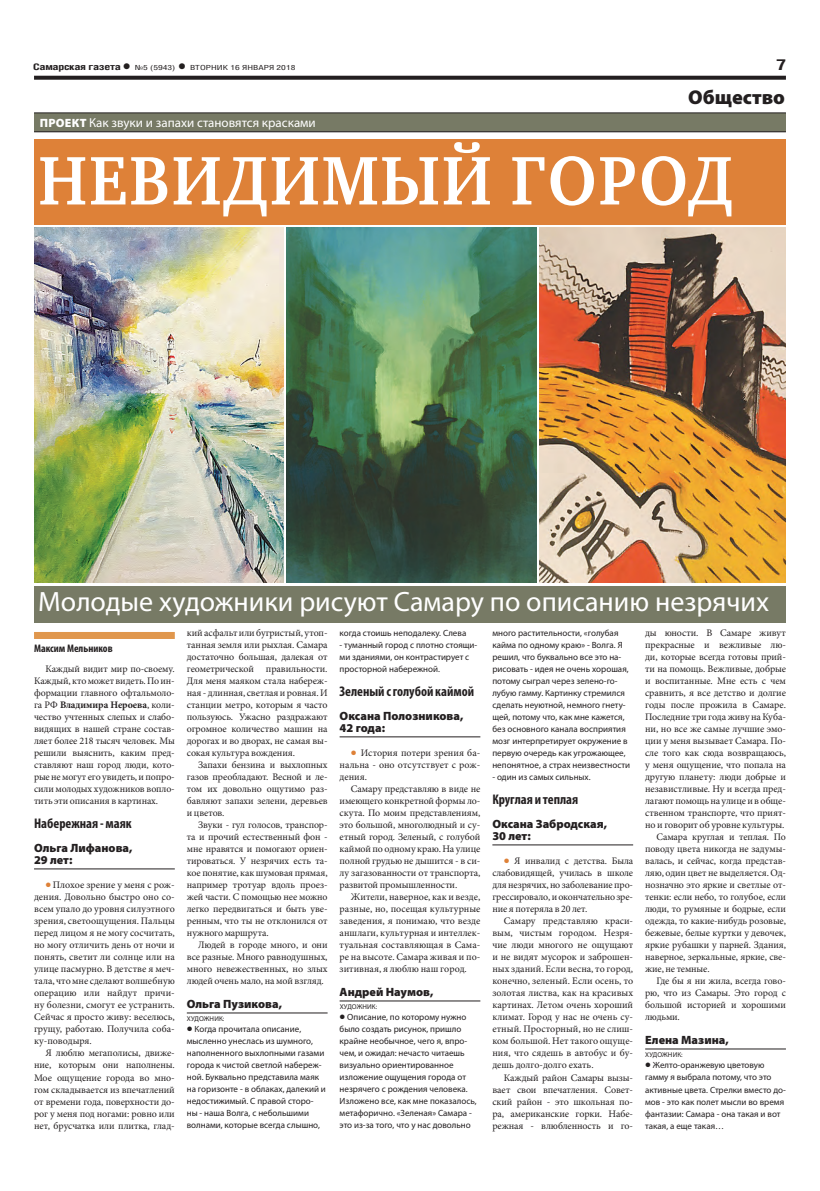
<style>
.page{position:relative;width:820px;height:1191px;background:#fff}
.page>*{position:absolute;margin:0;border:0;box-sizing:border-box;transform-origin:0 0}
.заголовок{font:700 70.4px "Charter C";letter-spacing:.03em;color:#fff;scale:.91 1}
.подзаголовок{font:28px "Myriad Pro";color:#fff}
.рубрика{font:900 20px "Myriad Pro";color:#231f20}
.t1{font:700 15px "Helios Cond";color:#231f20;scale:1.4 1}
.ЗАГ_в_ТЕКСТЕ{font:700 condensed 14px "Myriad Pro";color:#231f20}
.надзаголовок{font:13px "Myriad Pro";color:#fff}
.мнение_имя{font:900 12px/12px "Myriad Pro";color:#231f20}
.АВТОР_цвет{font:700 condensed 11px "Myriad Pro";color:#231f20}
.ОСНОВНОЙ{font:10px/12px "Minion Pro";letter-spacing:-.01em;color:#231f20;text-align:justify}
.мнение_текст{font:9px/12px "Myriad Pro";color:#231f20}
.t2{font:700 9px "Helios Cond";letter-spacing:-.02em;color:#231f20;scale:1.4 1}
.t3{font:7px "Helios Cond";color:#231f20;scale:1.4 1}
.мнение_должность{font:7px "Myriad Pro";letter-spacing:.02em;color:#231f20}
.s1{font-size:16px}
.s2{font-weight:700;font-size:16px}
.s3{font-weight:900;font-size:12px}
.s4{font-weight:700}
.s5{font-family:"Myriad Pro";font-weight:900;font-size:16px;color:#de8138}
.s6{font-weight:900;font-size:16px}
</style>
<div class="page">
<svg style="left:34px;top:76px;width:751px;height:4px;background:#322f2f"></svg>
<div style="left:34px;top:139px;width:751px;height:85px;background:#de8138"></div>
<div style="left:34px;top:113px;width:751px;height:19px;background:#777a65"></div>
<hr style="left:34px;top:113px;width:751px;height:1px;background:#231f20">
<hr style="left:34px;top:132px;width:751px;height:1px;background:#231f20">
<img style="left:34px;top:227px;width:249px;height:355px">
<img style="left:539px;top:227px;width:246px;height:356px">
<img style="left:286px;top:227px;width:250px;height:356px">
<div style="left:34px;top:586px;width:751px;height:37px;background:#777a65"></div>
<div style="left:34px;top:632px;width:141px;height:7px;background:#e0974d"></div>
<hr style="left:34px;top:868px;width:141px;height:1px;background:#231f20">
<hr style="left:187px;top:1012px;width:140px;height:1px;background:#231f20">
<hr style="left:339px;top:736px;width:141px;height:1px;background:#231f20">
<hr style="left:339px;top:1000px;width:141px;height:1px;background:#231f20">
<hr style="left:492px;top:844px;width:141px;height:1px;background:#231f20">
<hr style="left:645px;top:1048px;width:140px;height:1px;background:#231f20">
<p class="t2" style="left:33px;top:61px;width:71px">Самарская газета<span class="s1">•</span></p>
<p class="t3" style="left:135px;top:63px;width:116px">№5 (5943) <span class="s2">•</span> ВТОРНИК 16 ЯНВАРЯ 2018</p>
<p class="t1" style="left:775px;top:55px;width:9px">7</p>
<p class="надзаголовок" style="left:40px;top:115px;width:277px"><span class="s3">ПРОЕКТ</span> Как звуки и запахи становятся красками</p>
<p class="рубрика" style="left:688px;top:85px;width:98px">Общество</p>
<p class="заголовок" style="left:38px;top:142px;width:764px">НЕВИДИМЫЙ ГОРОД</p>
<p class="подзаголовок" style="left:38px;top:584px;width:732px">Молодые художники рисуют Самару по описанию незрячих</p>
<p class="АВТОР_цвет" style="left:34px;top:642px;width:80px">Максим Мельников</p>
<p class="ОСНОВНОЙ" style="left:34px;top:663px;width:142px;text-indent:11px">Каждый видит мир по-своему.<br>Каждый, кто может видеть. По ин&shy;формации главного офтальмоло&shy;га РФ <span class="s4">Владимира Нероева</span>, коли&shy;чество учтенных слепых и слабо&shy;видящих в нашей стране состав&shy;ляет более 218 тысяч человек. Мы решили выяснить, каким пред&shy;ставляют наш город люди, кото&shy;рые не могут его увидеть, и попро&shy;сили молодых художников вопло&shy;тить эти описания в картинах.</p>
<p class="ЗАГ_в_ТЕКСТЕ" style="left:34px;top:815px;width:99px">Набережная - маяк</p>
<p class="мнение_имя" style="left:34px;top:842px;width:100px">Ольга Лифанова,<br>29 лет:</p>
<p class="ОСНОВНОЙ" style="left:34px;top:879px;width:142px;text-indent:11px"><span class="s5">•</span> Плохое зрение у меня с рож&shy;дения. Довольно быстро оно со&shy;всем упало до уровня силуэтного зрения, светоощущения. Пальцы перед лицом я не могу сосчитать, но могу отличить день от ночи и понять, светит ли солнце или на улице пасмурно. В детстве я меч&shy;тала, что мне сделают волшебную операцию или найдут причи&shy;ну болезни, смогут ее устранить.<br>Сейчас я просто живу: веселюсь, грущу, работаю. Получила соба&shy;ку-поводыря.</p>
<p class="ОСНОВНОЙ" style="left:34px;top:1047px;width:142px;text-indent:11px">Я люблю мегаполисы, движе&shy;ние, которым они наполнены.<br>Мое ощущение города во мно&shy;гом складывается из впечатлений от времени года, поверхности до&shy;рог у меня под ногами: ровно или нет, брусчатка или плитка, глад-</p>
<p class="ОСНОВНОЙ" style="left:187px;top:627px;width:142px">кий асфальт или бугристый, утоп&shy;танная земля или рыхлая. Самара достаточно большая, далекая от геометрической правильности.<br>Для меня маяком стала набереж&shy;ная - длинная, светлая и ровная. И станции метро, которым я часто пользуюсь. Ужасно раздражают огромное количество машин на дорогах и во дворах, не самая вы&shy;сокая культура вождения.</p>
<p class="ОСНОВНОЙ" style="left:187px;top:759px;width:142px;text-indent:11px">Запахи бензина и выхлопных газов преобладают. Весной и ле&shy;том их довольно ощутимо раз&shy;бавляют запахи зелени, деревьев и цветов.</p>
<p class="ОСНОВНОЙ" style="left:187px;top:819px;width:142px;text-indent:11px">Звуки - гул голосов, транспор&shy;та и прочий естественный фон - мне нравятся и помогают ориен&shy;тироваться. У незрячих есть та&shy;кое понятие, как шумовая прямая, например тротуар вдоль проез&shy;жей части. С помощью нее можно легко передвигаться и быть уве&shy;ренным, что ты не отклонился от нужного маршрута.</p>
<p class="ОСНОВНОЙ" style="left:187px;top:939px;width:142px;text-indent:11px">Людей в городе много, и они все разные. Много равнодушных, много невежественных, но злых людей очень мало, на мой взгляд.</p>
<p class="мнение_имя" style="left:187px;top:998px;width:97px">Ольга Пузикова,</p>
<p class="мнение_должность" style="left:187px;top:1014px;width:39px">ХУДОЖНИК:</p>
<p class="мнение_текст" style="left:187px;top:1023px;width:140px"><span class="s6">•</span> Когда прочитала описание, мысленно унеслась из шумного, наполненного выхлопными газами города к чистой светлой набереж&shy;ной. Буквально представила маяк на горизонте - в облаках, далекий и недостижимый. С правой сторо&shy;ны - наша Волга, с небольшими волнами, которые всегда слышно,</p>
<p class="ОСНОВНОЙ" style="left:645px;top:627px;width:142px">ды юности. В Самаре живут прекрасные и вежливые лю&shy;ди, которые всегда готовы прий&shy;ти на помощь. Вежливые, добрые и воспитанные. Мне есть с чем сравнить, я все детство и долгие годы после прожила в Самаре.<br>Последние три года живу на Куба&shy;ни, но все же самые лучшие эмо&shy;ции у меня вызывает Самара. По&shy;сле того как сюда возвращаюсь, у меня ощущение, что попала на другую планету: люди добрые и независтливые. Ну и всегда пред&shy;лагают помощь на улице и в обще&shy;ственном транспорте, что прият&shy;но и говорит об уровне культуры.</p>
<p class="ОСНОВНОЙ" style="left:645px;top:831px;width:142px;text-indent:11px">Самара круглая и теплая. По поводу цвета никогда не задумы&shy;валась, и сейчас, когда представ&shy;ляю, один цвет не выделяется. Од&shy;нозначно это яркие и светлые от&shy;тенки: если небо, то голубое, если люди, то румяные и бодрые, если одежда, то какие-нибудь розовые, бежевые, белые куртки у девочек, яркие рубашки у парней. Здания, наверное, зеркальные, яркие, све&shy;жие, не темные.</p>
<p class="ОСНОВНОЙ" style="left:645px;top:975px;width:142px;text-indent:11px">Где бы я ни жила, всегда гово&shy;рю, что из Самары. Это город с большой историей и хорошими людьми.</p>
<p class="мнение_имя" style="left:645px;top:1034px;width:85px">Елена Мазина,</p>
<p class="мнение_должность" style="left:645px;top:1050px;width:39px">ХУДОЖНИК:</p>
<p class="мнение_текст" style="left:645px;top:1059px;width:142px"><span class="s6">•</span> Желто-оранжевую цветовую гамму я выбрала потому, что это активные цвета. Стрелки вместо до&shy;мов - это как полет мысли во время фантазии: Самара - она такая и вот такая, а еще такая…</p>
<p class="мнение_текст" style="left:492px;top:627px;width:139px">много растительности, «голубая кайма по одному краю» - Волга. Я решил, что буквально все это на&shy;рисовать - идея не очень хорошая, потому сыграл через зелено-го&shy;лубую гамму. Картинку стремился сделать неуютной, немного гнету&shy;щей, потому что, как мне кажется, без основного канала восприятия мозг интерпретирует окружение в первую очередь как угрожающее, непонятное, а страх неизвестности</p>
<p class="мнение_текст" style="left:492px;top:771px;width:100px">- один из самых сильных.</p>
<p class="ЗАГ_в_ТЕКСТЕ" style="left:492px;top:791px;width:87px">Круглая и теплая</p>
<p class="мнение_имя" style="left:492px;top:818px;width:116px">Оксана Забродская,<br>30 лет:</p>
<p class="ОСНОВНОЙ" style="left:492px;top:855px;width:142px;text-indent:11px"><span class="s5">•</span> Я инвалид с детства. Была слабовидящей, училась в школе для незрячих, но заболевание про&shy;грессировало, и окончательно зре&shy;ние я потеряла в 20 лет.</p>
<p class="ОСНОВНОЙ" style="left:492px;top:915px;width:142px;text-indent:11px">Самару представляю краси&shy;вым, чистым городом. Незря&shy;чие люди многого не ощущают и не видят мусорок и заброшен&shy;ных зданий. Если весна, то город, конечно, зеленый. Если осень, то золотая листва, как на красивых картинах. Летом очень хороший климат. Город у нас не очень су&shy;етный. Просторный, но не слиш&shy;ком большой. Нет такого ощуще&shy;ния, что сядешь в автобус и бу&shy;дешь долго-долго ехать.</p>
<p class="ОСНОВНОЙ" style="left:492px;top:1071px;width:142px;text-indent:11px">Каждый район Самары вызы&shy;вает свои впечатления. Совет&shy;ский район - это школьная по&shy;ра, американские горки. Набе&shy;режная - влюбленность и го-</p>
<p class="мнение_текст" style="left:339px;top:627px;width:128px">когда стоишь неподалеку. Слева</p>
<p class="мнение_текст" style="left:339px;top:639px;width:139px">- туманный город с плотно стоящи&shy;ми зданиями, он контрастирует с просторной набережной.</p>
<p class="ЗАГ_в_ТЕКСТЕ" style="left:339px;top:683px;width:136px">Зеленый с голубой каймой</p>
<p class="мнение_имя" style="left:339px;top:710px;width:125px">Оксана Полозникова,<br>42 года:</p>
<p class="ОСНОВНОЙ" style="left:339px;top:747px;width:142px;text-indent:11px"><span class="s5">•</span> История потери зрения ба&shy;нальна - оно отсутствует с рож&shy;дения.</p>
<p class="ОСНОВНОЙ" style="left:339px;top:783px;width:142px;text-indent:11px">Самару представляю в виде не имеющего конкретной формы ло&shy;скута. По моим представлениям, это большой, многолюдный и су&shy;етный город. Зеленый, с голубой каймой по одному краю. На улице полной грудью не дышится - в си&shy;лу загазованности от транспорта, развитой промышленности.</p>
<p class="ОСНОВНОЙ" style="left:339px;top:891px;width:142px;text-indent:11px">Жители, наверное, как и везде, разные, но, посещая культурные заведения, я понимаю, что везде аншлаги, культурная и интеллек&shy;туальная составляющая в Сама&shy;ре на высоте. Самара живая и по&shy;зитивная, я люблю наш город.</p>
<p class="мнение_имя" style="left:339px;top:986px;width:95px">Андрей Наумов,</p>
<p class="мнение_должность" style="left:339px;top:1002px;width:39px">ХУДОЖНИК:</p>
<p class="мнение_текст" style="left:339px;top:1011px;width:139px"><span class="s6">•</span> Описание, по которому нужно было создать рисунок, пришло крайне необычное, чего я, впро&shy;чем, и ожидал: нечасто читаешь визуально ориентированное изложение ощущения города от незрячего с рождения человека.<br>Изложено все, как мне показалось, метафорично. «Зеленая» Самара - это из-за того, что у нас довольно</p>
</div>
